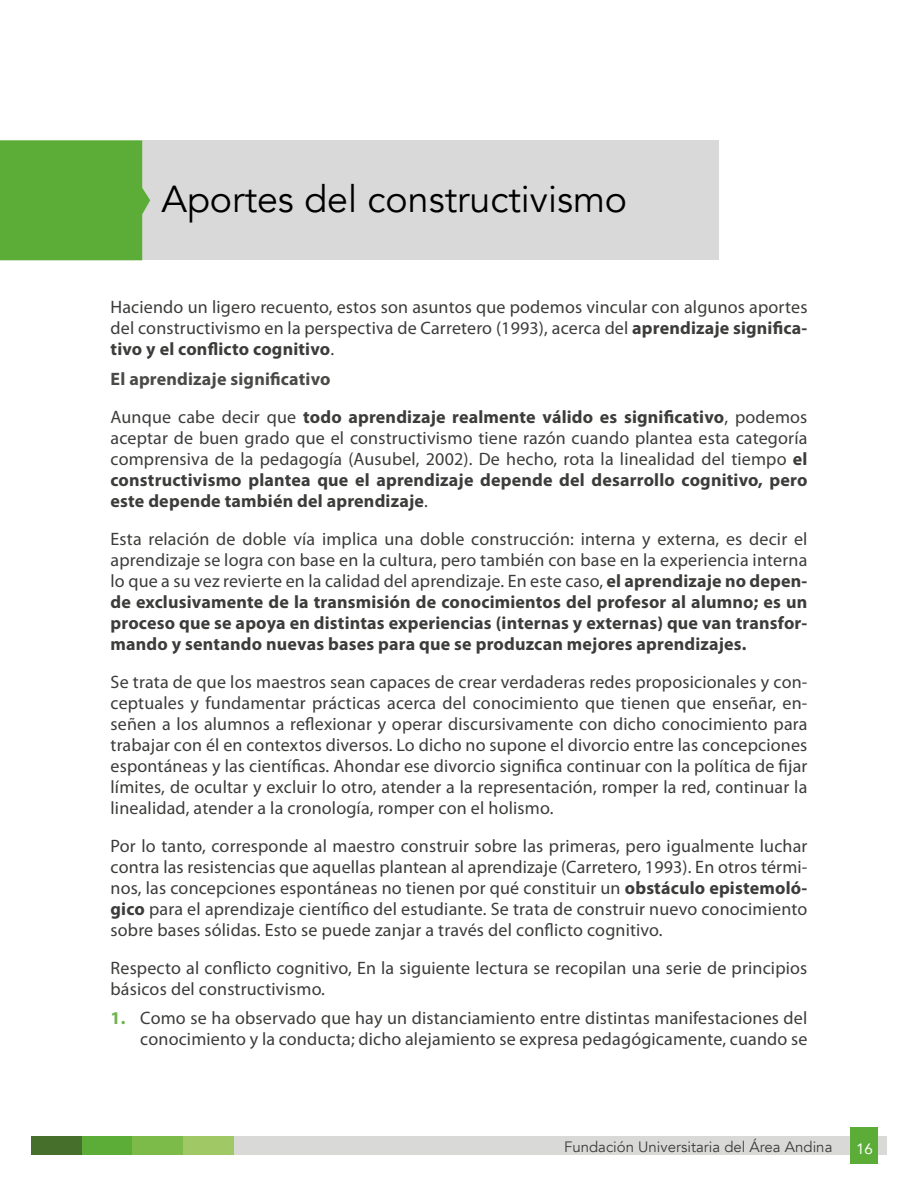
<style>
.page{position:relative;width:918px;height:1188px;background:#fff}
.page>*{position:absolute;margin:0;border:0;box-sizing:border-box;transform-origin:0 0}
.t1{font:37.5px "Avenir";color:#000}
.t2{font:18px/21px "Myriad Pro";letter-spacing:.01em;color:#3c3c3b;text-align:justify}
.t3{font:700 18px/21px "Myriad Pro";letter-spacing:.01em;color:#3c3c3b}
.t4{font:15px "Avenir";color:#3c3c3b}
.t5{font:15px "Avenir";color:#fff}
.s1{font-weight:700}
.s2{color:#4a4a49}
.s3{font-weight:400}
.s4{font-weight:700;color:#6cb44c}
</style>
<div class="page">
<div style="left:234px;top:1137px;width:653px;height:18px;background:#d9d9d8"></div>
<div style="left:850px;top:1128px;width:28px;height:36px;background:#5cac38"></div>
<div style="left:82px;top:1137px;width:50px;height:18px;background:#5cac38"></div>
<div style="left:132px;top:1137px;width:51px;height:18px;background:#7cba4a"></div>
<div style="left:31px;top:1137px;width:51px;height:18px;background:#466f2c"></div>
<div style="left:183px;top:1137px;width:51px;height:18px;background:#a0c865"></div>
<div style="left:142px;top:140px;width:576px;height:120px;background:#d9d9d9"></div>
<div style="left:0;top:140px;width:150px;height:120px;background:#5cac38"></div>
<h1 class="t1" style="left:161px;top:177px;width:467px">Aportes del constructivismo</h1>
<p class="t2" style="left:111px;top:296px;width:698px">Haciendo un ligero recuento, estos son asuntos que podemos vincular con algunos aportes del constructivismo en la perspectiva de Carretero (1993), acerca del <span class="s1">aprendizaje significa&shy;tivo y el conflicto cognitivo</span>.</p>
<p class="t3" style="left:111px;top:359px;width:698px;line-height:38px"><span class="s2">El aprendizaje significativo<br></span><span class="s3">Aunque cabe decir que</span> todo aprendizaje realmente válido es significativo<span class="s3">, podemos</span></p>
<p class="t2" style="left:111px;top:427px;width:698px">aceptar de buen grado que el constructivismo tiene razón cuando plantea esta categoría comprensiva de la pedagogía (Ausubel, 2002). De hecho, rota la linealidad del tiempo <span class="s1">el constructivismo plantea que el aprendizaje depende del desarrollo cognitivo, pero este depende también del aprendizaje</span>.</p>
<p class="t3" style="left:111px;top:528px;width:698px;text-align:justify"><span class="s3">Esta relación de doble vía implica una doble construcción: interna y externa, es decir el aprendizaje se logra con base en la cultura, pero también con base en la experiencia interna lo que a su vez revierte en la calidad del aprendizaje. En este caso,</span> el aprendizaje no depen&shy;de exclusivamente de la transmisión de conocimientos del profesor al alumno; es un proceso que se apoya en distintas experiencias (internas y externas) que van transfor&shy;mando y sentando nuevas bases para que se produzcan mejores aprendizajes.</p>
<p class="t2" style="left:111px;top:671px;width:698px">Se trata de que los maestros sean capaces de crear verdaderas redes proposicionales y con&shy;ceptuales y fundamentar prácticas acerca del conocimiento que tienen que enseñar, en&shy;señen a los alumnos a reflexionar y operar discursivamente con dicho conocimiento para trabajar con él en contextos diversos. Lo dicho no supone el divorcio entre las concepciones espontáneas y las científicas. Ahondar ese divorcio significa continuar con la política de fijar límites, de ocultar y excluir lo otro, atender a la representación, romper la red, continuar la linealidad, atender a la cronología, romper con el holismo.</p>
<p class="t2" style="left:111px;top:835px;width:698px">Por lo tanto, corresponde al maestro construir sobre las primeras, pero igualmente luchar contra las resistencias que aquellas plantean al aprendizaje (Carretero, 1993). En otros térmi&shy;nos, las concepciones espontáneas no tienen por qué constituir un <span class="s1">obstáculo epistemoló&shy;gico</span> para el aprendizaje científico del estudiante. Se trata de construir nuevo conocimiento sobre bases sólidas. Esto se puede zanjar a través del conflicto cognitivo.</p>
<p class="t2" style="left:111px;top:957px;width:698px">Respecto al conflicto cognitivo, En la siguiente lectura se recopilan una serie de principios básicos del constructivismo.</p>
<p class="t2" style="left:111px;top:1008px;width:698px;text-align:right"><span class="s4">1.</span> Como se ha observado que hay un distanciamiento entre distintas manifestaciones del conocimiento y la conducta; dicho alejamiento se expresa pedagógicamente, cuando se</p>
<p class="t4" style="left:564px;top:1138px;width:270px">Fundación Universitaria del Área Andina</p>
<p class="t5" style="left:856px;top:1136px;width:18px">16</p>
</div>
